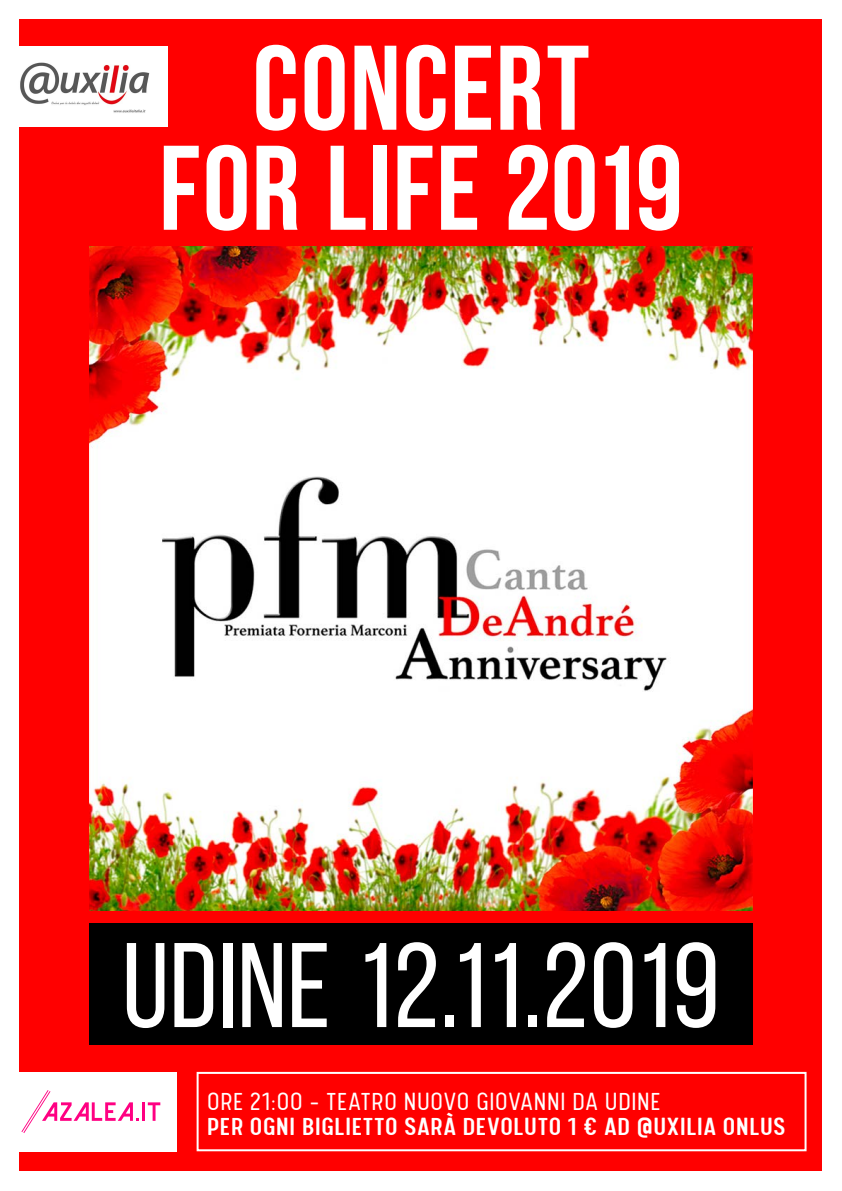
<style>
.page{position:relative;width:842px;height:1191px;background:#fff}
.page>*{position:absolute;margin:0;border:0;box-sizing:border-box;transform-origin:0 0}
.t1{font:700 120px "Bebas Neue";letter-spacing:.01em;color:#fff}
.t2{font:120px "Bebas Neue";letter-spacing:.005em;color:#fff}
.t3{font:500 28px "Calps";letter-spacing:.03em;color:#fff}
.t4{font:300 28px "Calps";letter-spacing:.025em;color:#fff}
</style>
<div class="page">
<div style="left:20px;top:20px;width:802px;height:1151px;background:#f00"></div>
<img style="left:89px;top:246px;width:663px;height:664px">
<div style="left:89px;top:923px;width:663px;height:122px;background:#000"></div>
<div style="left:2px;top:1071px;width:175px;height:80px;background:#fff"></div>
<hr style="left:142px;top:1102px;width:3px;height:18px;background:#ff0082">
<svg style="left:148px;top:1102px;width:12px;height:18px"></svg>
<svg style="left:21px;top:1090px;width:118px;height:43px"></svg>
<div style="left:197px;top:1071px;width:609px;height:80px;border:2px solid #fff"></div>
<img style="left:20px;top:47px;width:148px;height:79px">
<p class="t1" style="left:253px;top:22px;width:338px">CONCERT</p>
<p class="t1" style="left:159px;top:122px;width:525px">FOR LIFE 2019</p>
<p class="t2" style="left:122px;top:920px;width:599px">UDINE 12.11.2019</p>
<p class="t4" style="left:207px;top:1085px;width:455px">ORE 21:00 - TEATRO NUOVO GIOVANNI DA UDINE</p>
<p class="t3" style="left:207px;top:1109px;width:580px">PER OGNI BIGLIETTO SARÀ DEVOLUTO 1 € AD @UXILIA ONLUS</p>
</div>
